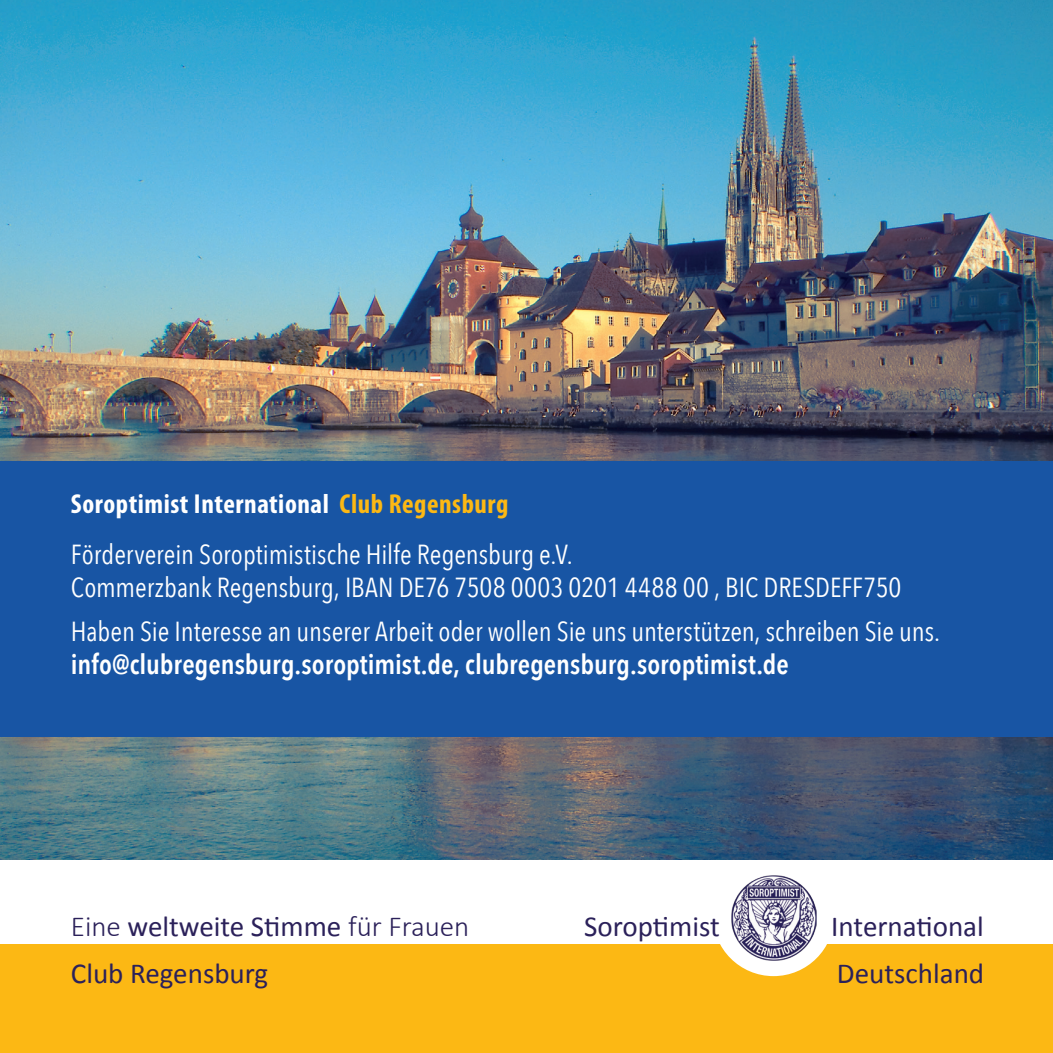
<style>
.page{position:relative;width:1053px;height:1053px;background:#fff}
.page>*{position:absolute;margin:0;border:0;box-sizing:border-box;transform-origin:0 0}
.t1{font:29px "Calibri";color:#2b215a}
.t2{font:27.5px "Avenir Next Condensed";color:#fff}
.t3{font:600 27.5px "Avenir Next Condensed";color:#fff}
.t4{font:700 condensed 27.5px "Myriad Pro";letter-spacing:.02em;color:#fff}
.s1{color:#fcb814}
.s2{font-weight:300}
</style>
<div class="page">
<div style="left:0;top:461px;width:1052px;height:322px;background:#1855a4"></div>
<img style="left:0;top:0;width:1052px;height:461px">
<div style="left:0;top:958px;width:1052px;height:94px;background:#fcb814"></div>
<div style="left:0;top:943px;width:1052px;height:15px;background:#fcb814"></div>
<svg style="left:705px;top:847px;width:136px;height:136px"></svg>
<div style="left:698px;top:840px;width:150px;height:150px;border:15px solid #fcb814;border-radius:50%"></div>
<div style="left:0;top:780px;width:1052px;height:163px;background:#fff"></div>
<img style="left:731px;top:875px;width:85px;height:85px">
<img style="left:0;top:737px;width:1052px;height:122px">
<p class="t4" style="left:71px;top:487px;width:439px">Soroptimist International <span class="s1">Club Regensburg</span></p>
<p class="t2" style="left:71px;top:531px;width:503px">Förderverein Soroptimistische Hilfe Regensburg e.V.</p>
<p class="t2" style="left:71px;top:564px;width:832px">Commerzbank Regensburg, IBAN DE76 7508 0003 0201 4488 00 , BIC DRESDEFF750</p>
<p class="t2" style="left:71px;top:608px;width:870px">Haben Sie Interesse an unserer Arbeit oder wollen Sie uns unterstützen, schreiben Sie uns.</p>
<p class="t3" style="left:71px;top:641px;width:719px">info@clubregensburg.soroptimist.de, clubregensburg.soroptimist.de</p>
<p class="t1" style="left:71px;top:908px;width:400px"><span class="s2">Eine</span> weltweite Stimme <span class="s2">für Frauen</span></p>
<p class="t1" style="left:584px;top:908px;width:137px">Soroptimist</p>
<p class="t1" style="left:831px;top:908px;width:154px">International</p>
<p class="t1" style="left:71px;top:954px;width:199px">Club Regensburg</p>
<p class="t1" style="left:836px;top:954px;width:149px">Deutschland</p>
</div>
